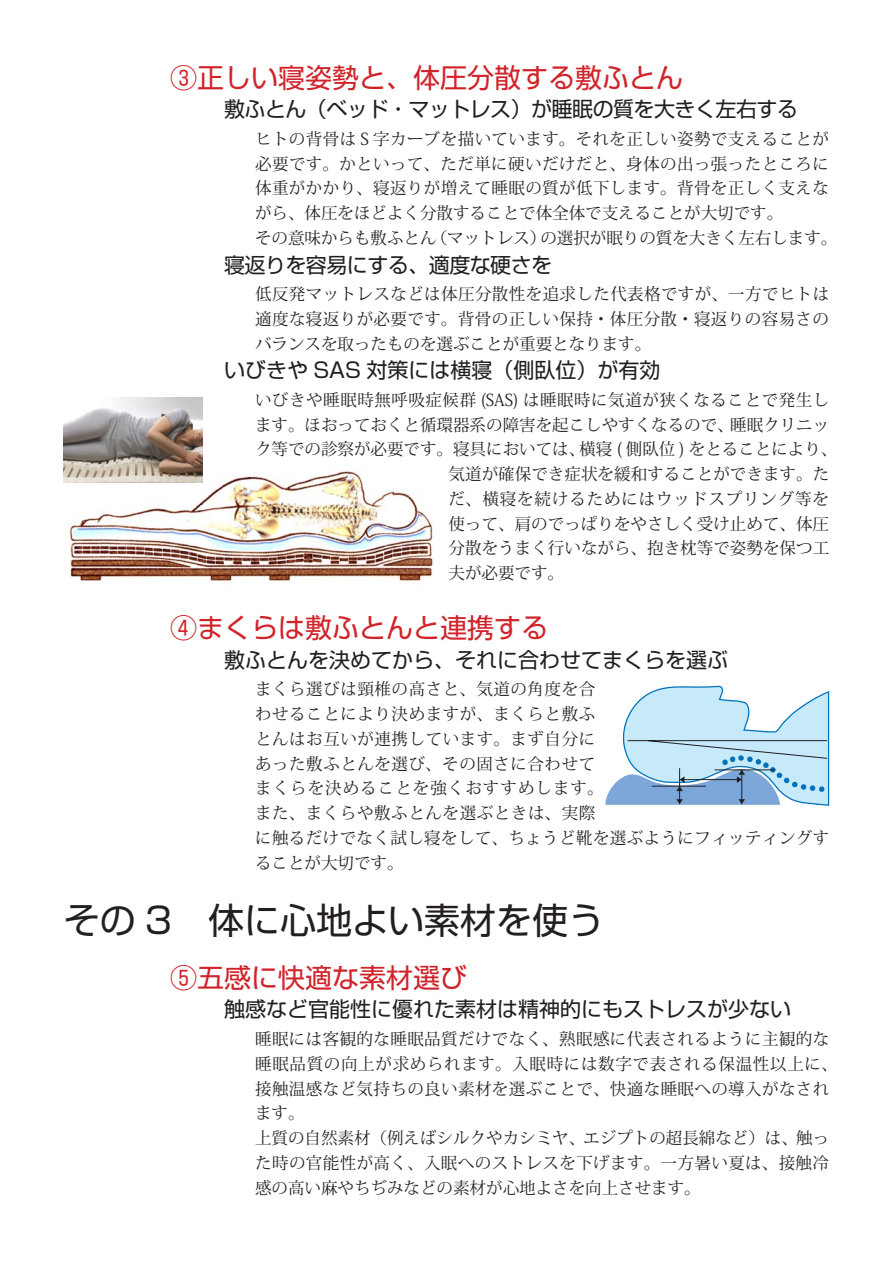
<style>
.page{position:relative;width:893px;height:1263px;background:#fff}
.page>*{position:absolute;margin:0;border:0;box-sizing:border-box;transform-origin:0 0}
.t1{font:36px "Shin Go Pro";color:#231f20}
.t2{font:27px "Shin Go Pro";color:#d1232a}
.t3{font:21px "Shin Go Pro";color:#231f20}
.t4{font:21px "Shin Go Pro";letter-spacing:-.025em;color:#231f20}
.t5{font:16.5px/24.8px "Koz Min Std";letter-spacing:.025em;color:#231f20}
.t6{font:16.5px "Koz Min Std";color:#231f20}
.t7{font:16.5px "Koz Min Std";letter-spacing:.005em;color:#231f20}
.t8{font:16.5px "Koz Min Std";letter-spacing:.055em;color:#231f20}
</style>
<div class="page">
<img style="left:69px;top:464px;width:364px;height:118px">
<svg style="left:605px;top:685px;width:225px;height:121px"></svg>
<img style="left:64px;top:398px;width:138px;height:85px">
<h2 class="t2" style="left:170px;top:55px;width:514px">③正しい寝姿勢と、体圧分散する敷ふとん</h2>
<p class="t4" style="left:224px;top:92px;width:575px">敷ふとん（ベッド・マットレス）が睡眠の質を大きく左右する</p>
<p class="t5" style="left:255px;top:127px;width:584px">ヒトの背骨は S 字カーブを描いています。それを正しい姿勢で支えることが必要です。かといって、ただ単に硬いだけだと、身体の出っ張ったところに体重がかかり、寝返りが増えて睡眠の質が低下します。背骨を正しく支えながら、体圧をほどよく分散することで体全体で支えることが大切です。<br>その意味からも敷ふとん（マットレス）の選択が眠りの質を大きく左右します。</p>
<p class="t4" style="left:224px;top:247px;width:330px">寝返りを容易にする、適度な硬さを</p>
<p class="t5" style="left:255px;top:282px;width:576px;text-align:justify">低反発マットレスなどは体圧分散性を追求した代表格ですが、一方でヒトは適度な寝返りが必要です。背骨の正しい保持・体圧分散・寝返りの容易さのバランスを取ったものを選ぶことが重要となります。</p>
<p class="t3" style="left:224px;top:353px;width:438px">いびきや SAS 対策には横寝（側臥位）が有効</p>
<p class="t5" style="left:255px;top:388px;width:576px">いびきや睡眠時無呼吸症候群 (SAS) は睡眠時に気道が狭くなることで発生し</p>
<p class="t6" style="left:255px;top:414px;width:576px">ます。ほおっておくと循環器系の障害を起こしやすくなるので、睡眠クリニッ</p>
<p class="t6" style="left:255px;top:439px;width:584px">ク等での診察が必要です。寝具においては、横寝 ( 側臥位 ) をとることにより、</p>
<p class="t7" style="left:449px;top:464px;width:382px">気道が確保でき症状を緩和することができます。た</p>
<p class="t8" style="left:449px;top:489px;width:382px">だ、横寝を続けるためにはウッドスプリング等を</p>
<p class="t7" style="left:449px;top:513px;width:382px">使って、肩のでっぱりをやさしく受け止めて、体圧</p>
<p class="t7" style="left:449px;top:538px;width:382px">分散をうまく行いながら、抱き枕等で姿勢を保つ工</p>
<p class="t5" style="left:449px;top:561px;width:117px">夫が必要です。</p>
<h2 class="t2" style="left:170px;top:605px;width:379px">④まくらは敷ふとんと連携する</h2>
<p class="t3" style="left:224px;top:642px;width:505px">敷ふとんを決めてから、それに合わせてまくらを選ぶ</p>
<p class="t5" style="left:255px;top:677px;width:576px">まくら選びは頸椎の高さと、気道の角度を合<br>わせることにより決めますが、まくらと敷ふ<br>とんはお互いが連携しています。まず自分に<br>あった敷ふとんを選び、その固さに合わせて<br>まくらを決めることを強くおすすめします。<br>また、まくらや敷ふとんを選ぶときは、実際<br>に触るだけでなく試し寝をして、ちょうど靴を選ぶようにフィッティングすることが大切です。</p>
<h1 class="t1" style="left:64px;top:891px;width:542px">その 3　体に心地よい素材を使う</h1>
<h2 class="t2" style="left:170px;top:955px;width:298px">⑤五感に快適な素材選び</h2>
<p class="t3" style="left:224px;top:992px;width:568px">触感など官能性に優れた素材は精神的にもストレスが少ない</p>
<p class="t5" style="left:255px;top:1027px;width:584px">睡眠には客観的な睡眠品質だけでなく、熟眠感に代表されるように主観的な睡眠品質の向上が求められます。入眠時には数字で表される保温性以上に、接触温感など気持ちの良い素材を選ぶことで、快適な睡眠への導入がなされます。<br>上質の自然素材（例えばシルクやカシミヤ、エジプトの超長綿など）は、触った時の官能性が高く、入眠へのストレスを下げます。一方暑い夏は、接触冷感の高い麻やちぢみなどの素材が心地よさを向上させます。</p>
</div>
